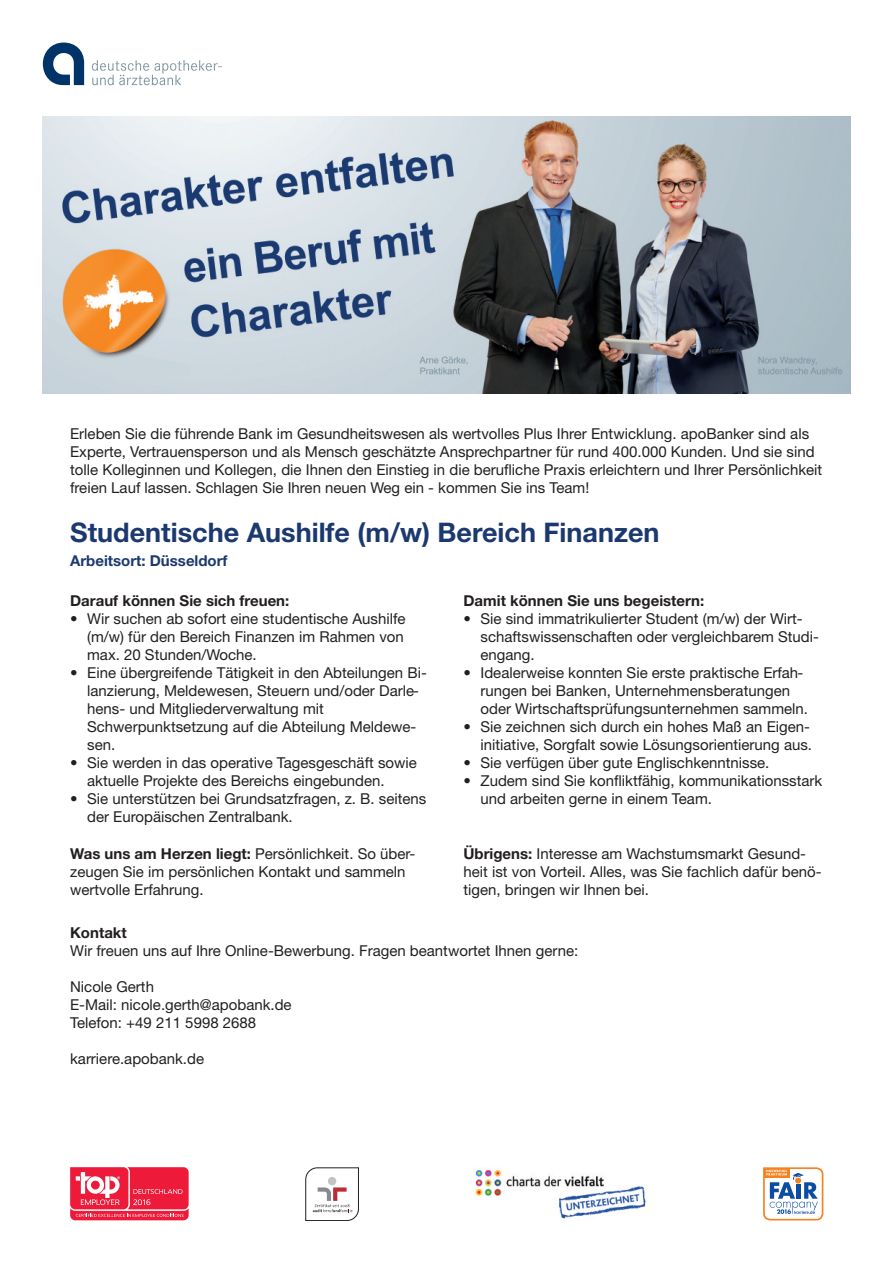
<style>
.page{position:relative;width:893px;height:1263px;background:#fff}
.page>*{position:absolute;margin:0;border:0;box-sizing:border-box;transform-origin:0 0}
.t1{font:700 27px "Helvetica Neue LT Com";color:#1c396f}
.t2{font:15px/18px "Helvetica Neue LT Com";color:#231f20}
.t3{font:700 15px "Helvetica Neue LT Com";color:#231f20}
.t4{font:700 15px "Helvetica Neue LT Com";color:#1c396f}
.s1{font-weight:700}
</style>
<div class="page">
<svg style="left:43px;top:43px;width:41px;height:42px"></svg>
<svg style="left:92px;top:60px;width:130px;height:25px"></svg>
<img style="left:43px;top:117px;width:807px;height:276px">
<svg style="left:70px;top:1167px;width:119px;height:53px;background:#f0415c"></svg>
<svg style="left:305px;top:1167px;width:54px;height:53px"></svg>
<img style="left:475px;top:1170px;width:171px;height:49px">
<svg style="left:763px;top:1167px;width:60px;height:53px"></svg>
<p class="t2" style="left:70px;top:424px;width:754px">Erleben Sie die führende Bank im Gesundheitswesen als wertvolles Plus Ihrer Entwicklung. apoBanker sind als Experte, Vertrauensperson und als Mensch geschätzte Ansprechpartner für rund 400.000 Kunden. Und sie sind tolle Kolleginnen und Kollegen, die Ihnen den Einstieg in die berufliche Praxis erleichtern und Ihrer Persönlichkeit freien Lauf lassen. Schlagen Sie Ihren neuen Weg ein - kommen Sie ins Team!</p>
<h1 class="t1" style="left:70px;top:515px;width:591px">Studentische Aushilfe (m/w) Bereich Finanzen</h1>
<p class="t4" style="left:70px;top:551px;width:159px">Arbeitsort: Düsseldorf</p>
<p class="t3" style="left:70px;top:591px;width:221px">Darauf können Sie sich freuen:</p>
<p class="t2" style="left:87px;top:609px;width:320px;text-align:justify;text-indent:-17px">• Wir suchen ab sofort eine studentische Aushilfe (m/w) für den Bereich Finanzen im Rahmen von max. 20 Stunden/Woche.</p>
<p class="t2" style="left:87px;top:663px;width:341px;text-indent:-17px">• Eine übergreifende Tätigkeit in den Abteilungen Bi&shy;lanzierung, Meldewesen, Steuern und/oder Darle&shy;hens- und Mitgliederverwaltung mit Schwerpunktsetzung auf die Abteilung Meldewe&shy;sen.</p>
<p class="t2" style="left:87px;top:753px;width:331px;text-indent:-17px">• Sie werden in das operative Tagesgeschäft sowie aktuelle Projekte des Bereichs eingebunden.</p>
<p class="t2" style="left:87px;top:789px;width:341px;text-indent:-17px">• Sie unterstützen bei Grundsatzfragen, z. B. seitens der Europäischen Zentralbank.</p>
<p class="t3" style="left:463px;top:591px;width:242px">Damit können Sie uns begeistern:</p>
<p class="t2" style="left:480px;top:609px;width:340px;text-indent:-17px">• Sie sind immatrikulierter Student (m/w) der Wirt&shy;schaftswissenschaften oder vergleichbarem Studi&shy;engang.</p>
<p class="t2" style="left:480px;top:663px;width:329px;text-indent:-17px">• Idealerweise konnten Sie erste praktische Erfah&shy;rungen bei Banken, Unternehmensberatungen oder Wirtschaftsprüfungsunternehmen sammeln.</p>
<p class="t2" style="left:463px;top:717px;width:350px;text-align:right">• Sie zeichnen sich durch ein hohes Maß an Eigen&shy;initiative, Sorgfalt sowie Lösungsorientierung aus.</p>
<p class="t2" style="left:463px;top:753px;width:307px">• Sie verfügen über gute Englischkenntnisse.</p>
<p class="t2" style="left:480px;top:771px;width:343px;text-indent:-17px">• Zudem sind Sie konfliktfähig, kommunikationsstark und arbeiten gerne in einem Team.</p>
<p class="t2" style="left:70px;top:844px;width:347px"><span class="s1">Was uns am Herzen liegt:</span> Persönlichkeit. So über&shy;zeugen Sie im persönlichen Kontakt und sammeln wertvolle Erfahrung.</p>
<p class="t2" style="left:463px;top:844px;width:360px"><span class="s1">Übrigens:</span> Interesse am Wachstumsmarkt Gesund&shy;heit ist von Vorteil. Alles, was Sie fachlich dafür benö&shy;tigen, bringen wir Ihnen bei.</p>
<p class="t3" style="left:70px;top:923px;width:58px">Kontakt</p>
<p class="t2" style="left:70px;top:941px;width:510px">Wir freuen uns auf Ihre Online-Bewerbung. Fragen beantwortet Ihnen gerne:</p>
<p class="t2" style="left:70px;top:977px;width:223px">Nicole Gerth<br>E-Mail: nicole.gerth@apobank.de<br>Telefon: +49 211 5998 2688</p>
<p class="t2" style="left:70px;top:1049px;width:135px">karriere.apobank.de</p>
</div>
